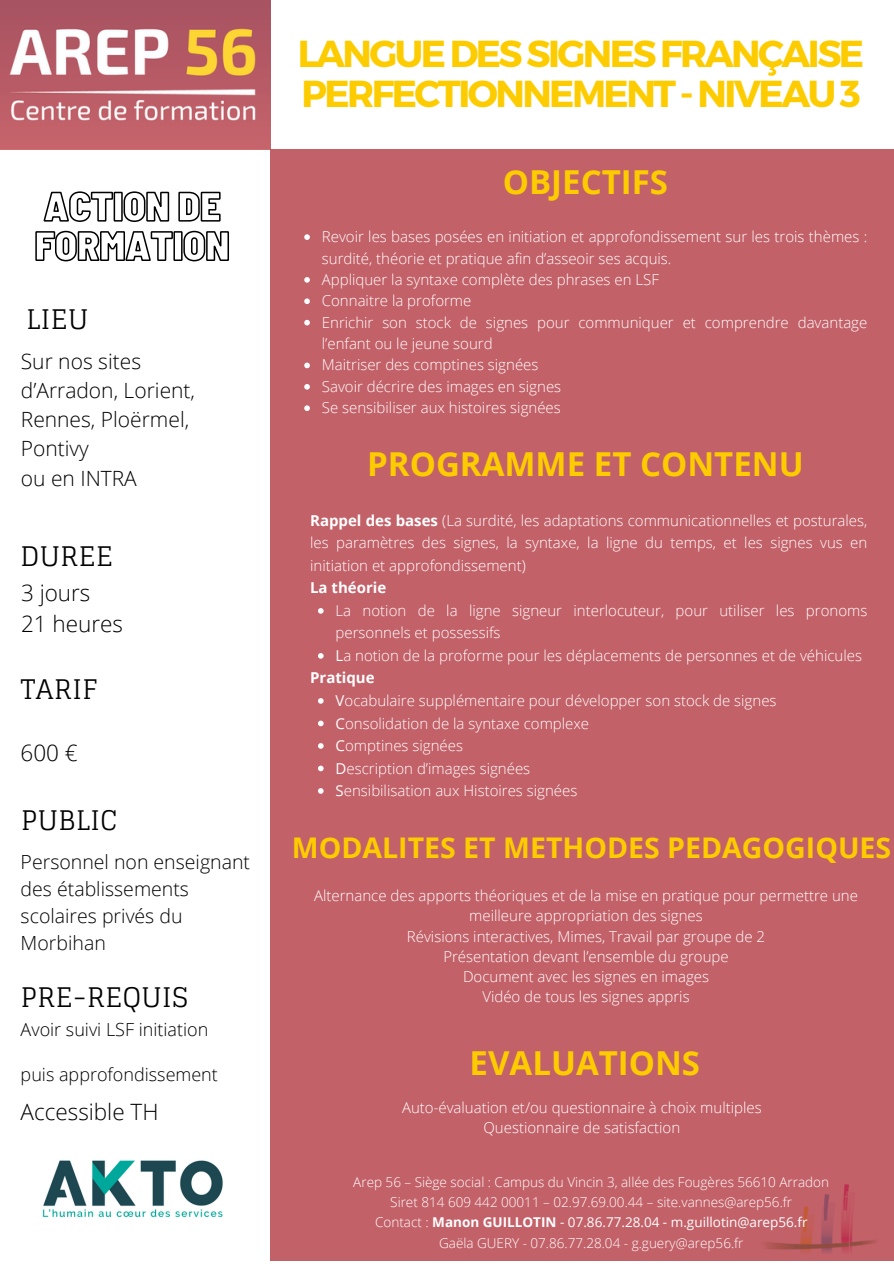
<style>
.page{position:relative;width:894px;height:1264px;background:#fff}
.page>*{position:absolute;margin:0;border:0;box-sizing:border-box;transform-origin:0 0}
.t1{font:700 37.5px/39.3px "Montserrat";letter-spacing:-.07em;color:#fdcc00}
.t2{font:700 33px "Open Sans";color:#fdcc00}
.t3{font:700 28.5px "Open Sans";color:#fdcc00}
.t4{font:27px "Glegoo";letter-spacing:.02em;color:#000}
.t5{font:300 22.5px/31.5px "Open Sans";color:#000}
.t6{font:300 21px/29.2px "Open Sans";color:#000}
.t7{font:300 19.5px/27px "Open Sans";color:#000}
.t8{font:300 18px "Open Sans";color:#000}
.t9{font:300 15px/22.5px "Open Sans";color:#fff}
.t10{font:700 15px "Open Sans";color:#fff}
.t11{font:300 13.5px "Open Sans";color:#fff}
.t12{font:13.5px "Open Sans";color:#fff}
.s1{font-weight:700}
.s2{font-weight:400}
.s3{font-weight:300}
</style>
<div class="page">
<img style="left:42px;top:1160px;width:181px;height:57px">
<img style="left:758px;top:1260px;width:121px;height:1px">
<div style="left:270px;top:149px;width:623px;height:1111px;background:#c36169"></div>
<img style="left:0;top:0;width:271px;height:149px">
<svg style="left:318px;top:608px;width:5px;height:5px"></svg>
<svg style="left:318px;top:653px;width:5px;height:5px"></svg>
<svg style="left:318px;top:698px;width:5px;height:5px"></svg>
<svg style="left:318px;top:720px;width:5px;height:6px"></svg>
<svg style="left:318px;top:743px;width:5px;height:5px"></svg>
<svg style="left:318px;top:765px;width:5px;height:6px"></svg>
<svg style="left:318px;top:788px;width:5px;height:5px"></svg>
<svg style="left:35px;top:191px;width:194px;height:71px"></svg>
<svg style="left:304px;top:234px;width:6px;height:6px"></svg>
<svg style="left:304px;top:277px;width:6px;height:6px"></svg>
<svg style="left:304px;top:298px;width:6px;height:6px"></svg>
<svg style="left:304px;top:320px;width:6px;height:5px"></svg>
<svg style="left:304px;top:362px;width:6px;height:6px"></svg>
<svg style="left:304px;top:384px;width:6px;height:5px"></svg>
<svg style="left:304px;top:405px;width:6px;height:6px"></svg>
<h1 class="t4" style="left:27px;top:304px;width:63px">LIEU</h1>
<p class="t6" style="left:21px;top:346px;width:176px">Sur nos sites d’Arradon, Lorient,<br>Rennes, Ploërmel,<br>Pontivy<br>ou en INTRA</p>
<h2 class="t4" style="left:21px;top:540px;width:94px">DUREE</h2>
<p class="t5" style="left:21px;top:576px;width:103px">3 jours<br>21 heures</p>
<p class="t4" style="left:21px;top:673px;width:78px">TARIF</p>
<p class="t5" style="left:21px;top:736px;width:59px">600 €</p>
<p class="t4" style="left:21px;top:804px;width:98px">PUBLIC</p>
<p class="t7" style="left:21px;top:848px;width:231px">Personnel non enseignant des établissements scolaires privés du<br>Morbihan</p>
<p class="t4" style="left:21px;top:981px;width:168px">PRE-REQUIS</p>
<p class="t8" style="left:21px;top:1016px;width:189px">Avoir suivi LSF initiation</p>
<p class="t8" style="left:21px;top:1061px;width:199px">puis approfondissement</p>
<p class="t5" style="left:21px;top:1095px;width:139px">Accessible TH</p>
<p class="t1" style="left:298px;top:32px;width:567px">LANGUE DES SIGNES FRANÇAISE<br>PERFECTIONNEMENT - NIVEAU 3</p>
<p class="t2" style="left:502px;top:158px;width:167px">OBJECTIFS</p>
<p class="t9" style="left:322px;top:226px;width:547px;line-height:21.3px">Revoir les bases posées en initiation et approfondissement sur les trois thèmes : surdité, théorie et pratique afin d’asseoir ses acquis.</p>
<p class="t9" style="left:322px;top:268px;width:338px">Appliquer la syntaxe complète des phrases en LSF</p>
<h2 class="t9" style="left:322px;top:289px;width:151px">Connaitre la proforme</h2>
<p class="t9" style="left:322px;top:311px;width:547px;line-height:21.3px">Enrichir son stock de signes pour communiquer et comprendre davantage l’enfant ou le jeune sourd</p>
<p class="t9" style="left:322px;top:353px;width:218px">Maitriser des comptines signées</p>
<p class="t9" style="left:322px;top:375px;width:241px">Savoir décrire des images en signes</p>
<p class="t9" style="left:322px;top:396px;width:240px">Se sensibiliser aux histoires signées</p>
<p class="t2" style="left:367px;top:441px;width:438px">PROGRAMME ET CONTENU</p>
<h4 class="t9" style="left:310px;top:509px;width:558px;text-align:justify"><span class="s1">Rappel des bases</span> (La surdité, les adaptations communicationnelles et posturales, les paramètres des signes, la syntaxe, la ligne du temps, et les signes vus en initiation et approfondissement)</h4>
<h5 class="t10" style="left:310px;top:577px;width:78px">La théorie</h5>
<h4 class="t9" style="left:335px;top:599px;width:533px">La notion de la ligne signeur interlocuteur, pour utiliser les pronoms personnels et possessifs</h4>
<h5 class="t9" style="left:335px;top:644px;width:527px"><span class="s2">L</span>a notion de la proforme pour les déplacements de personnes et de véhicules</h5>
<h4 class="t10" style="left:310px;top:667px;width:66px">Pratique</h4>
<h5 class="t9" style="left:335px;top:689px;width:442px"><span class="s2">V</span>ocabulaire supplémentaire pour développer son stock de signes</h5>
<h4 class="t9" style="left:335px;top:711px;width:255px"><span class="s2">C</span>onsolidation de la syntaxe complexe</h4>
<h6 class="t9" style="left:335px;top:734px;width:129px"><span class="s2">C</span>omptines signées</h6>
<h4 class="t9" style="left:335px;top:756px;width:196px"><span class="s2">D</span>escription d’images signées</h4>
<h6 class="t9" style="left:335px;top:779px;width:243px"><span class="s2">S</span>ensibilisation aux Histoires signées</h6>
<p class="t3" style="left:292px;top:828px;width:601px">MODALITES ET METHODES PEDAGOGIQUES</p>
<p class="t9" style="left:314px;top:885px;width:545px;line-height:20.2px;text-align:center">Alternance des apports théoriques et de la mise en pratique pour permettre une meilleure appropriation des signes</p>
<p class="t9" style="left:407px;top:924px;width:359px">Révisions interactives, Mimes, Travail par groupe de 2</p>
<p class="t9" style="left:443px;top:944px;width:287px">Présentation devant l’ensemble du groupe</p>
<h3 class="t9" style="left:463px;top:964px;width:247px">Document avec les signes en images</h3>
<p class="t9" style="left:482px;top:985px;width:209px">Vidéo de tous les signes appris</p>
<p class="t2" style="left:469px;top:1039px;width:232px">EVALUATIONS</p>
<p class="t9" style="left:402px;top:1095px;width:361px">Auto-évaluation et/ou questionnaire à choix multiples</p>
<p class="t9" style="left:483px;top:1115px;width:198px">Questionnaire de satisfaction</p>
<p class="t11" style="left:353px;top:1172px;width:477px">Arep 56 – Siège social : Campus du Vincin 3, allée des Fougères 56610 Arradon</p>
<p class="t11" style="left:390px;top:1192px;width:403px">Siret 814 609 442 00011 – 02.97.69.00.44 – site.vannes@arep56.fr</p>
<h2 class="t12" style="left:375px;top:1212px;width:434px"><span class="s3">Contact :</span> <span class="s1">Manon GUILLOTIN</span> - 07.86.77.28.04 - m.guillotin@arep56.fr</h2>
<p class="t11" style="left:439px;top:1232px;width:306px">Gaëla GUERY - 07.86.77.28.04 - g.guery@arep56.fr</p>
</div>
